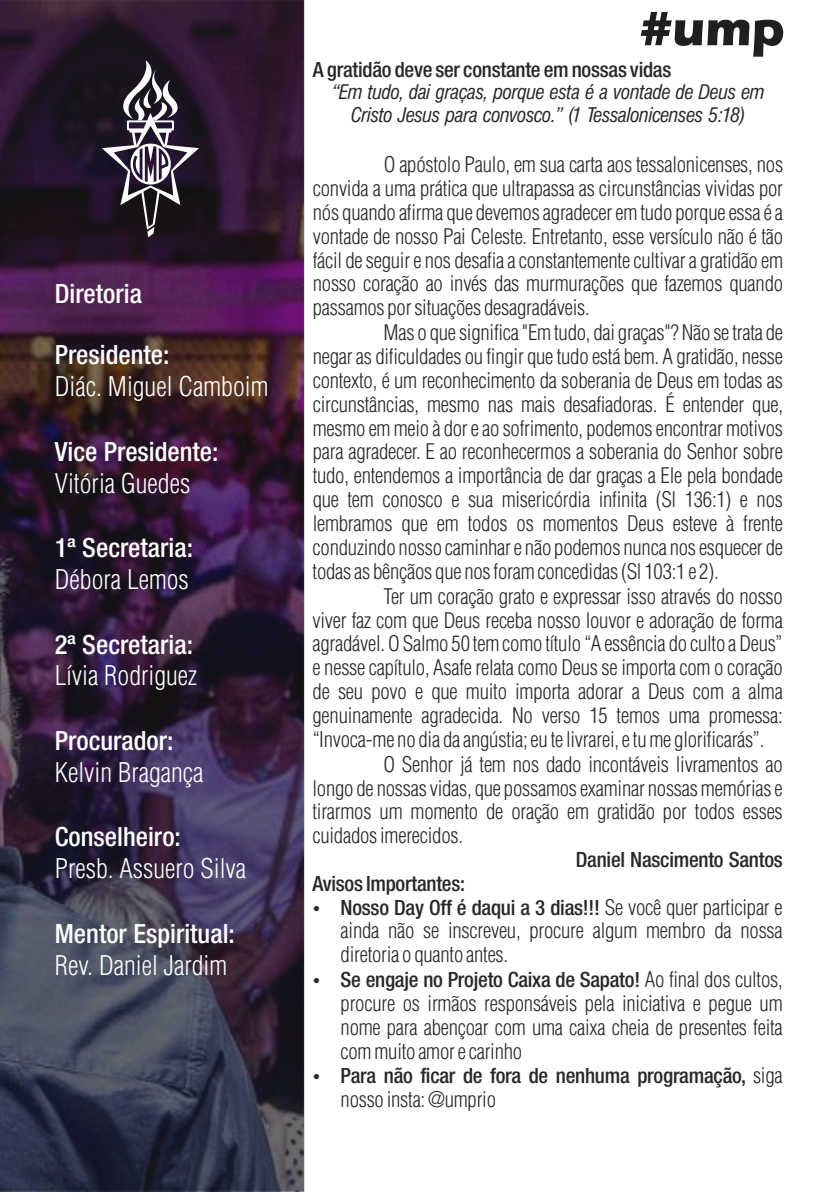
<style>
.page{position:relative;width:840px;height:1194px;background:#fff}
.page>*{position:absolute;margin:0;border:0;box-sizing:border-box;transform-origin:0 0}
.t1{font:300 condensed 26.4px "Helvetica";color:#fefefe}
.t2{font:500 condensed 26.4px "Helvetica 67";color:#fefefe}
.t3{font:300 condensed 21px/23.8px "Helvetica";letter-spacing:-.01em;color:#282829;text-align:justify}
.t4{font:500 condensed 21px/24px "Helvetica 67";letter-spacing:-.01em;color:#282829}
.t5{font:italic 300 21px/23px "Helvetica Con BQ";letter-spacing:-.015em;color:#282829;text-align:center}
.s1{font-family:"Helvetica";font-weight:300}
</style>
<div class="page">
<svg style="left:640px;top:12px;width:142px;height:45px"></svg>
<img style="left:0;top:0;width:304px;height:1191px">
<svg style="left:102px;top:60px;width:97px;height:177px;background:#463e4a"></svg>
<p class="t2" style="left:55px;top:284px;width:89px">Diretoria</p>
<p class="t2" style="left:55px;top:345px;width:116px">Presidente:</p>
<p class="t1" style="left:55px;top:376px;width:215px">Diác. Miguel Camboim</p>
<p class="t2" style="left:55px;top:442px;width:165px">Vice Presidente:</p>
<p class="t1" style="left:55px;top:473px;width:137px">Vitória Guedes</p>
<p class="t2" style="left:55px;top:538px;width:140px">1ª Secretaria:</p>
<p class="t1" style="left:55px;top:569px;width:135px">Débora Lemos</p>
<p class="t2" style="left:55px;top:634px;width:140px">2ª Secretaria:</p>
<p class="t1" style="left:55px;top:665px;width:144px">Lívia Rodriguez</p>
<p class="t2" style="left:55px;top:731px;width:120px">Procurador:</p>
<p class="t1" style="left:55px;top:762px;width:150px">Kelvin Bragança</p>
<p class="t2" style="left:55px;top:827px;width:128px">Conselheiro:</p>
<p class="t1" style="left:55px;top:858px;width:193px">Presb. Assuero Silva</p>
<p class="t2" style="left:55px;top:924px;width:181px">Mentor Espiritual:</p>
<p class="t1" style="left:55px;top:954px;width:174px">Rev. Daniel Jardim</p>
<p class="t4" style="left:313px;top:59px;width:360px">A gratidão deve ser constante em nossas vidas</p>
<p class="t5" style="left:331px;top:82px;width:434px">“Em tudo, dai graças, porque esta é a vontade de Deus em<br>Cristo Jesus para convosco.” (1 Tessalonicenses 5:18)</p>
<p class="t3" style="left:312px;top:154px;width:471px;text-indent:71px">O apóstolo Paulo, em sua carta aos tessalonicenses, nos convida a uma prática que ultrapassa as circunstâncias vividas por nós quando afirma que devemos agradecer em tudo porque essa é a vontade de nosso Pai Celeste. Entretanto, esse versículo não é tão fácil de seguir e nos desafia a constantemente cultivar a gratidão em nosso coração ao invés das murmurações que fazemos quando passamos por situações desagradáveis.</p>
<p class="t3" style="left:312px;top:322px;width:471px;text-indent:71px">Mas o que significa "Em tudo, dai graças"? Não se trata de negar as dificuldades ou fingir que tudo está bem. A gratidão, nesse contexto, é um reconhecimento da soberania de Deus em todas as circunstâncias, mesmo nas mais desafiadoras. É entender que, mesmo em meio à dor e ao sofrimento, podemos encontrar motivos para agradecer. E ao reconhecermos a soberania do Senhor sobre tudo, entendemos a importância de dar graças a Ele pela bondade que tem conosco e sua misericórdia infinita (Sl 136:1) e nos lembramos que em todos os momentos Deus esteve à frente conduzindo nosso caminhar e não podemos nunca nos esquecer de todas as bênçãos que nos foram concedidas (Sl 103:1 e 2).</p>
<p class="t3" style="left:383px;top:586px;width:400px">Ter um coração grato e expressar isso através do nosso</p>
<p class="t3" style="left:312px;top:609px;width:471px">viver faz com que Deus receba nosso louvor e adoração de forma</p>
<p class="t3" style="left:312px;top:633px;width:471px">agradável. O Salmo 50 tem como título “A essência do culto a Deus”</p>
<p class="t3" style="left:312px;top:657px;width:471px">e nesse capítulo, Asafe relata como Deus se importa com o coração</p>
<p class="t3" style="left:312px;top:681px;width:471px">de seu povo e que muito importa adorar a Deus com a alma</p>
<p class="t3" style="left:312px;top:705px;width:471px">genuinamente agradecida. No verso 15 temos uma promessa:</p>
<p class="t3" style="left:312px;top:729px;width:453px">“Invoca-me no dia da angústia; eu te livrarei, e tu me glorificarás”.</p>
<p class="t3" style="left:383px;top:753px;width:400px">O Senhor já tem nos dado incontáveis livramentos ao</p>
<p class="t3" style="left:312px;top:777px;width:471px">longo de nossas vidas, que possamos examinar nossas memórias e</p>
<p class="t3" style="left:312px;top:801px;width:471px">tirarmos um momento de oração em gratidão por todos esses</p>
<p class="t3" style="left:312px;top:825px;width:152px">cuidados imerecidos.</p>
<p class="t4" style="left:575px;top:849px;width:208px">Daniel Nascimento Santos</p>
<p class="t4" style="left:340px;top:872px;width:443px;text-indent:-28px">Avisos Importantes:<br>Nosso Day Off é daqui a 3 dias!!! <span class="s1">Se você quer participar e</span></p>
<p class="t3" style="left:340px;top:920px;width:443px">ainda não se inscreveu, procure algum membro da nossa diretoria o quanto antes.</p>
<p class="t4" style="left:340px;top:969px;width:443px">Se engaje no Projeto Caixa de Sapato! <span class="s1">Ao final dos cultos,</span></p>
<p class="t3" style="left:340px;top:993px;width:443px">procure os irmãos responsáveis pela iniciativa e pegue um nome para abençoar com uma caixa cheia de presentes feita com muito amor e carinho</p>
<p class="t4" style="left:340px;top:1065px;width:443px">Para não ficar de fora de nenhuma programação, <span class="s1">siga</span></p>
<p class="t3" style="left:340px;top:1089px;width:157px">nosso insta: @umprio</p>
</div>
